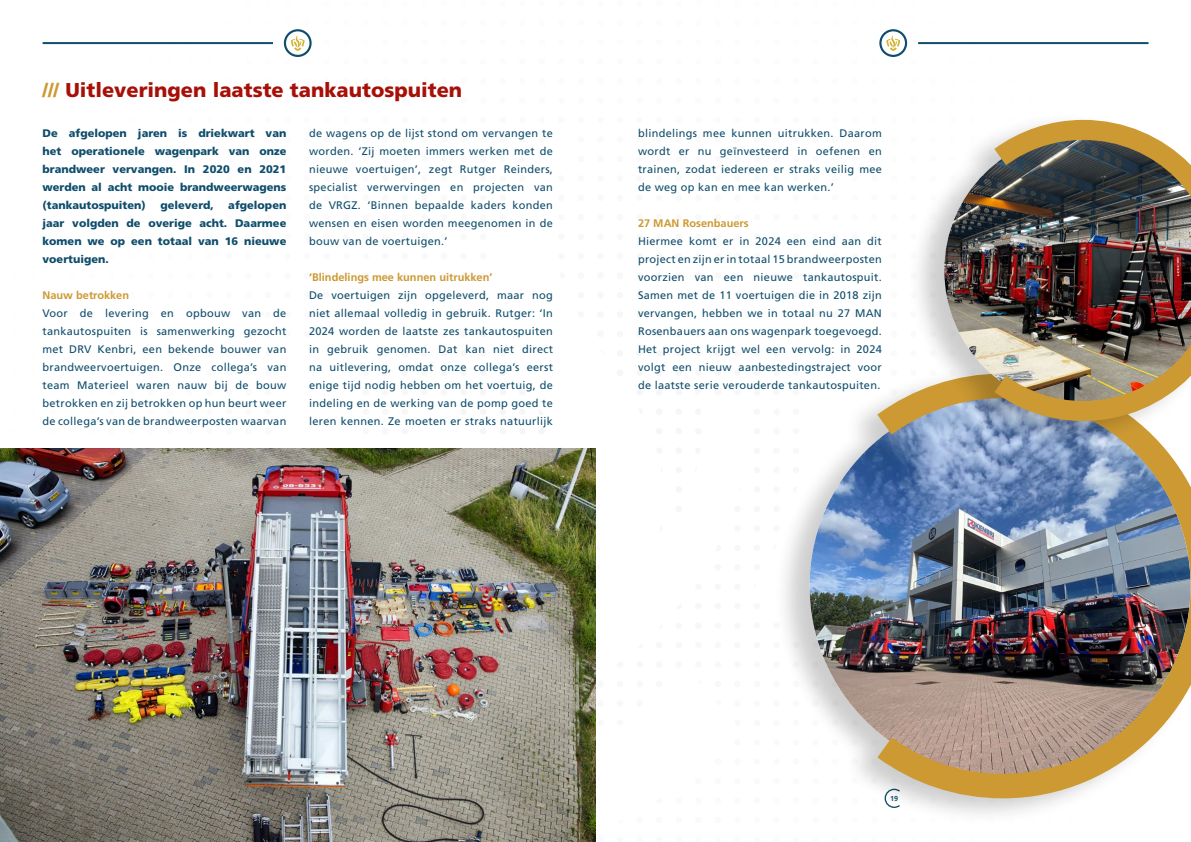
<style>
.page{position:relative;width:1191px;height:842px;background:#fff}
.page>*{position:absolute;margin:0;border:0;box-sizing:border-box;transform-origin:0 0}
.t1{font:900 20px "Frutiger LT Pro";color:#a71008}
.t2{font:11px/18px "Frutiger LT Pro";letter-spacing:.025em;color:#104e6c;text-align:justify}
.t3{font:900 11px/18px "Frutiger LT Pro";color:#0e4d6c;text-align:justify}
.t4{font:700 11px "Frutiger LT Pro";color:#cc9932}
.t5{font:700 7.2px "Frutiger LT Pro";color:#104e6c}
.s1{color:#cc9932}
</style>
<div class="page">
<svg style="left:291px;top:35px;width:13px;height:16px"></svg>
<div style="left:284px;top:29px;width:28px;height:28px;border:2px solid #0e4d6c;border-radius:50%"></div>
<hr style="left:43px;top:42px;width:230px;height:2px;background:#0e4d6c">
<hr style="left:918px;top:42px;width:230px;height:2px;background:#0e4d6c">
<svg style="left:886px;top:35px;width:14px;height:16px"></svg>
<div style="left:879px;top:29px;width:28px;height:28px;border:2px solid #0e4d6c;border-radius:50%"></div>
<img style="left:0;top:448px;width:595px;height:394px">
<div style="left:772px;top:365px;width:419px;height:460px;background:#000;opacity:.2"></div>
<img style="left:809px;top:395px;width:381px;height:381px;border-radius:190px">
<img style="left:850px;top:365px;width:341px;height:446px">
<div style="left:908px;top:111px;width:283px;height:337px;background:#000;opacity:.2"></div>
<img style="left:944px;top:133px;width:28px;height:274px">
<img style="left:972px;top:111px;width:219px;height:320px">
<h1 class="t1" style="left:43px;top:78px;width:421px"><span class="s1">///</span> Uitleveringen laatste tankautospuiten</h1>
<p class="t3" style="left:43px;top:124px;width:245px">De afgelopen jaren is driekwart van het operationele wagenpark van onze brandweer vervangen. In 2020 en 2021 werden al acht mooie brandweerwagens (tankautospuiten)</p>
<p class="t2" style="left:309px;top:124px;width:245px">de wagens op de lijst stond om vervangen te worden. ‘Zij moeten immers werken met de nieuwe voertuigen’, zegt Rutger Reinders, specialist verwervingen en projecten van de VRGZ. ‘Binnen bepaalde kaders konden wensen en eisen worden meegenomen in de bouw van de voertuigen.’</p>
<p class="t4" style="left:309px;top:271px;width:185px">‘Blindelings mee kunnen uitrukken’</p>
<p class="t2" style="left:309px;top:286px;width:245px">De voertuigen zijn opgeleverd, maar nog niet allemaal volledig in gebruik. Rutger: ‘In 2024 worden de laatste zes tankautospuiten in gebruik genomen. Dat kan niet direct na uitlevering, omdat onze collega’s eerst enige tijd nodig hebben om het voertuig, de indeling en de werking van de pomp goed te leren kennen. Ze moeten er straks natuurlijk</p>
<p class="t3" style="left:43px;top:196px;width:245px;text-indent:186px">afgelopen jaar volgden de overige acht. Daarmee komen we op een totaal van 16 nieuwe voertuigen.</p>
<p class="t4" style="left:43px;top:289px;width:88px">Nauw betrokken</p>
<p class="t2" style="left:43px;top:304px;width:245px">Voor de levering en opbouw van de tankautospuiten is samenwerking gezocht met DRV Kenbri, een bekende bouwer van brandweervoertuigen. Onze collega’s van team Materieel waren nauw bij de bouw betrokken en zij betrokken op hun beurt weer de collega’s van de brandweerposten waarvan</p>
<p class="t3" style="left:160px;top:196px;width:55px">geleverd,</p>
<p class="t2" style="left:638px;top:124px;width:245px">blindelings mee kunnen uitrukken. Daarom wordt er nu geïnvesteerd in oefenen en trainen, zodat iedereen er straks veilig mee de weg op kan en mee kan werken.’</p>
<p class="t4" style="left:638px;top:217px;width:112px">27 MAN Rosenbauers</p>
<p class="t2" style="left:638px;top:232px;width:245px">Hiermee komt er in 2024 een eind aan dit project en zijn er in totaal 15 brandweerposten voorzien van een nieuwe tankautospuit.<br>Samen met de 11 voertuigen die in 2018 zijn vervangen, hebben we in totaal nu 27 MAN Rosenbauers aan ons wagenpark toegevoegd.<br>Het project krijgt wel een vervolg: in 2024 volgt een nieuw aanbestedingstraject voor de laatste serie verouderde tankautospuiten.</p>
<p class="t5" style="left:890px;top:794px;width:10px">19</p>
</div>
